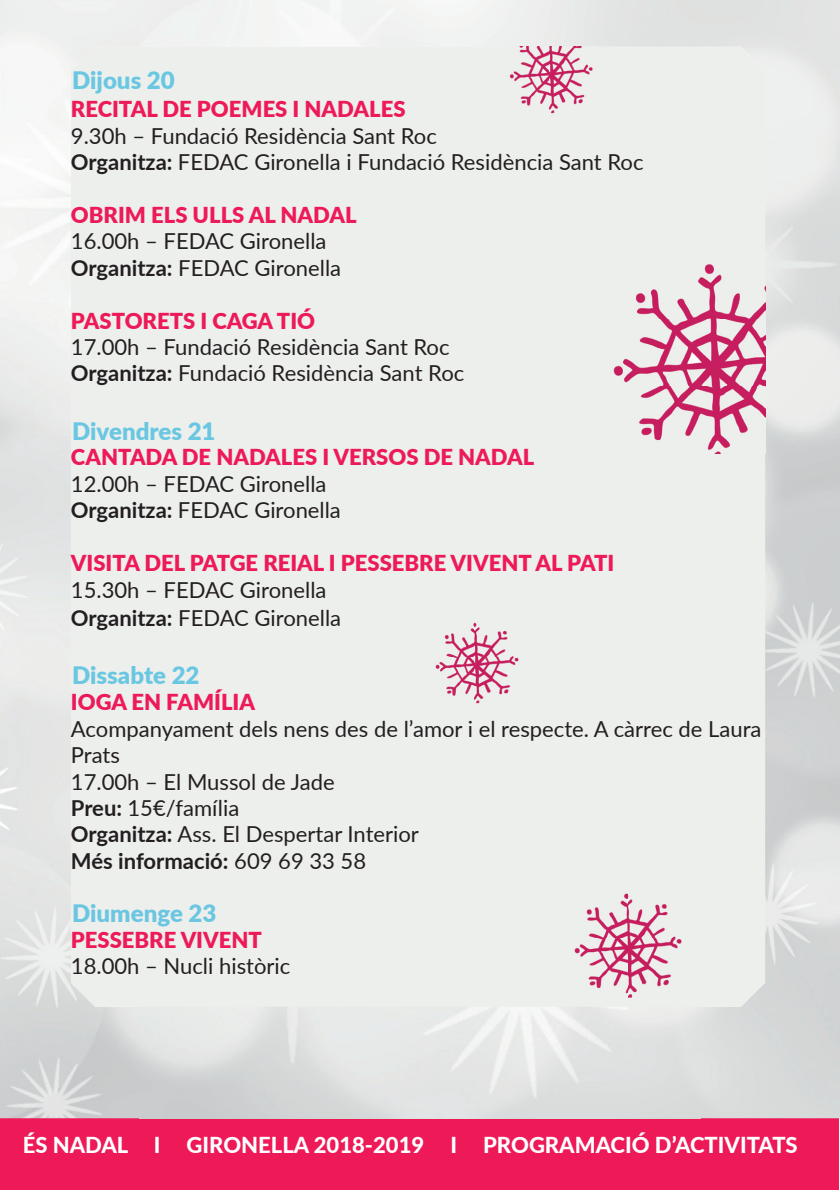
<style>
.page{position:relative;width:840px;height:1191px;background:#fff}
.page>*{position:absolute;margin:0;border:0;box-sizing:border-box;transform-origin:0 0}
.t1{font:900 24px "Lato";color:#6ac7e2}
.t2{font:900 24px "Lato";color:#6bc6e1}
.t3{font:22px/26.4px "Lato";color:#231f20}
.t4{font:900 22px "Lato";color:#ed1a58}
.t5{font:800 22px "Lato";color:#fff}
.s1{font-weight:700}
</style>
<div class="page">
<div style="left:0;top:1118px;width:838px;height:72px;background:#ee1a58"></div>
<img style="left:0;top:0;width:139px;height:1118px">
<img style="left:139px;top:0;width:700px;height:69px">
<img style="left:700px;top:69px;width:139px;height:1049px">
<div style="left:71px;top:47px;width:693px;height:959px;background:#edefed"></div>
<img style="left:597px;top:252px;width:167px;height:202px">
<img style="left:426px;top:607px;width:96px;height:100px">
<img style="left:500px;top:47px;width:97px;height:70px">
<img style="left:562px;top:872px;width:131px;height:131px">
<p class="t1" style="left:72px;top:62px;width:104px">Dijous 20</p>
<p class="t4" style="left:71px;top:93px;width:336px">RECITAL DE POEMES I NADALES</p>
<p class="t3" style="left:71px;top:122px;width:573px">9.30h – Fundació Residència Sant Roc<br><span class="s1">Organitza:</span> FEDAC Gironella i Fundació Residència Sant Roc</p>
<p class="t4" style="left:71px;top:198px;width:287px">OBRIM ELS ULLS AL NADAL</p>
<p class="t3" style="left:71px;top:227px;width:271px">16.00h – FEDAC Gironella<br><span class="s1">Organitza:</span> FEDAC Gironella</p>
<p class="t4" style="left:71px;top:304px;width:245px">PASTORETS I CAGA TIÓ</p>
<p class="t3" style="left:71px;top:333px;width:394px">17.00h – Fundació Residència Sant Roc<br><span class="s1">Organitza:</span> Fundació Residència Sant Roc</p>
<p class="t1" style="left:72px;top:413px;width:145px">Divendres 21</p>
<p class="t4" style="left:71px;top:441px;width:464px">CANTADA DE NADALES I VERSOS DE NADAL</p>
<p class="t3" style="left:71px;top:470px;width:271px">12.00h – FEDAC Gironella<br><span class="s1">Organitza:</span> FEDAC Gironella</p>
<p class="t4" style="left:71px;top:546px;width:544px">VISITA DEL PATGE REIAL I PESSEBRE VIVENT AL PATI</p>
<p class="t3" style="left:71px;top:574px;width:271px;line-height:28.8px">15.30h – FEDAC Gironella<br><span class="s1">Organitza:</span> FEDAC Gironella</p>
<p class="t1" style="left:72px;top:657px;width:129px">Dissabte 22</p>
<p class="t4" style="left:71px;top:685px;width:185px">IOGA EN FAMÍLIA</p>
<p class="t3" style="left:71px;top:714px;width:691px">Acompanyament dels nens des de l’amor i el respecte. A càrrec de Laura<br>Prats<br>17.00h – El Mussol de Jade<br><span class="s1">Preu:</span> 15€/família<br><span class="s1">Organitza:</span> Ass. El Despertar Interior<br><span class="s1">Més informació:</span> 609 69 33 58</p>
<p class="t2" style="left:72px;top:895px;width:146px">Diumenge 23</p>
<p class="t4" style="left:71px;top:923px;width:192px">PESSEBRE VIVENT</p>
<p class="t3" style="left:71px;top:952px;width:221px">18.00h – Nucli històric</p>
<p class="t5" style="left:23px;top:1129px;width:776px">ÉS NADAL I GIRONELLA 2018-2019 I PROGRAMACIÓ D’ACTIVITATS</p>
</div>
